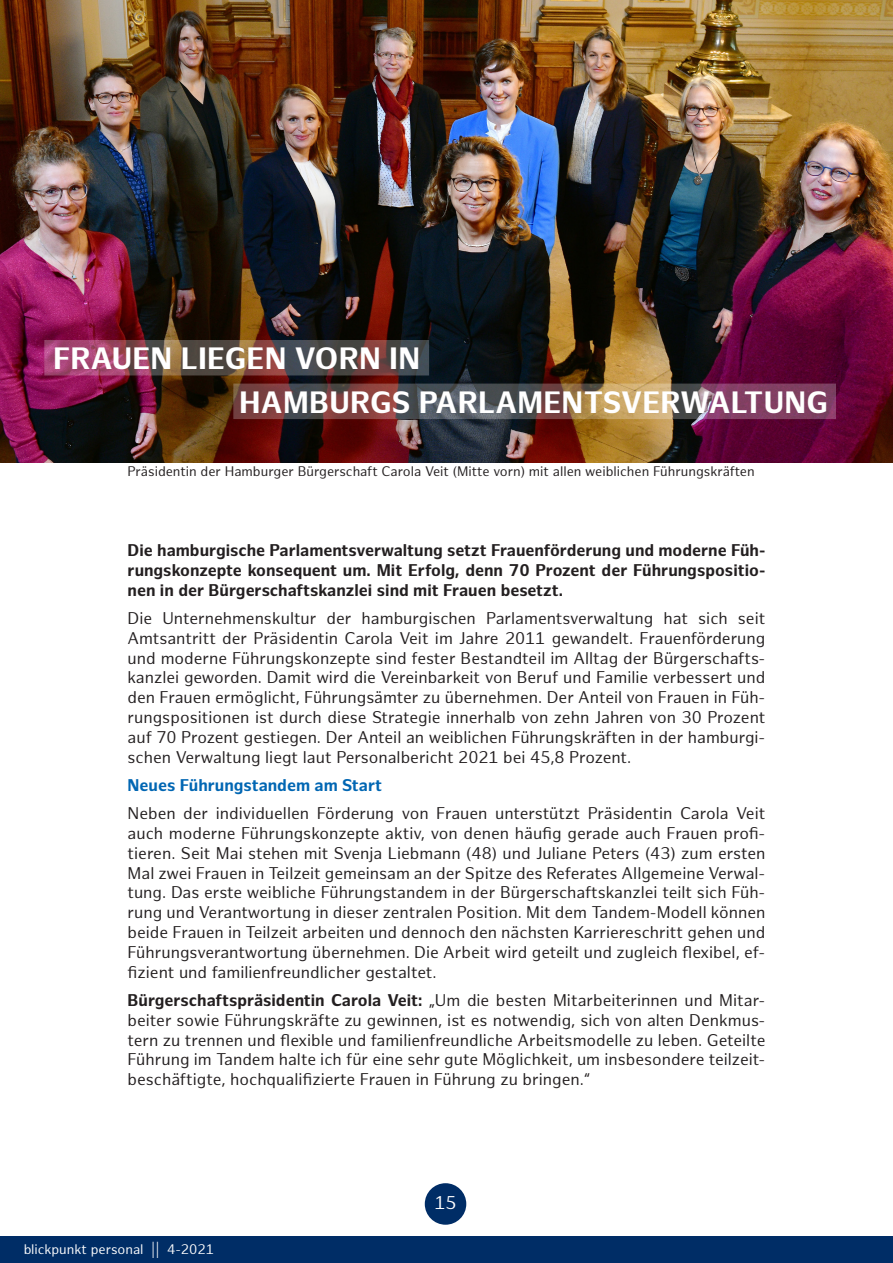
<style>
.page{position:relative;width:893px;height:1263px;background:#fff}
.page>*{position:absolute;margin:0;border:0;box-sizing:border-box;transform-origin:0 0}
.t1{font:700 30px "Hamburg Sans";letter-spacing:.01em;color:#fff}
.t2{font:18px "Hamburg Sans";color:#fff}
.HHSans_11p_schwarz{font:16.5px/19.8px "Hamburg Sans";color:#231f20;text-align:justify}
.HHSans_11p_schwarz-2{font:700 16.5px/19.8px "Hamburg Sans";color:#231f20;text-align:justify}
.HHSans_11p_schwarz-3{font:700 16.5px "Hamburg Sans";color:#0166b3}
.HHSans_11p_schwarz_l{font:13.5px "Hamburg Sans";color:#231f20}
.t3{font:13.5px "Hamburg Sans";color:#fff}
.s1{font-weight:700}
</style>
<div class="page">
<div style="left:0;top:1236px;width:893px;height:27px;background:#002d66"></div>
<div style="left:425px;top:1183px;width:41px;height:42px;background:#002d66;border-radius:50%"></div>
<img style="left:0;top:0;width:893px;height:462px">
<svg style="left:44px;top:340px;width:385px;height:35px;background:#704b50"></svg>
<svg style="left:233px;top:384px;width:603px;height:35px;background:#795857"></svg>
<p class="t1" style="left:53px;top:341px;width:368px">FRAUEN LIEGEN VORN IN</p>
<p class="t1" style="left:239px;top:385px;width:590px">HAMBURGS PARLAMENTSVERWALTUNG</p>
<p class="HHSans_11p_schwarz_l" style="left:128px;top:464px;width:629px">Präsidentin der Hamburger Bürgerschaft Carola Veit (Mitte vorn) mit allen weiblichen Führungskräften</p>
<p class="HHSans_11p_schwarz-2" style="left:128px;top:541px;width:639px">Die hamburgische Parlamentsverwaltung setzt Frauenförderung und moderne Füh&shy;rungskonzepte konsequent um. Mit Erfolg, denn 70 Prozent der Führungspositio&shy;nen in der Bürgerschaftskanzlei sind mit Frauen besetzt.</p>
<p class="HHSans_11p_schwarz" style="left:128px;top:609px;width:639px">Die Unternehmenskultur der hamburgischen Parlamentsverwaltung hat sich seit Amtsantritt der Präsidentin Carola Veit im Jahre 2011 gewandelt. Frauenförderung und moderne Führungskonzepte sind fester Bestandteil im Alltag der Bürgerschafts&shy;kanzlei geworden. Damit wird die Vereinbarkeit von Beruf und Familie verbessert und den Frauen ermöglicht, Führungsämter zu übernehmen. Der Anteil von Frauen in Füh&shy;rungspositionen ist durch diese Strategie innerhalb von zehn Jahren von 30 Prozent auf 70 Prozent gestiegen. Der Anteil an weiblichen Führungskräften in der hamburgi&shy;schen Verwaltung liegt laut Personalbericht 2021 bei 45,8 Prozent.</p>
<p class="HHSans_11p_schwarz-3" style="left:128px;top:775px;width:256px">Neues Führungstandem am Start</p>
<p class="HHSans_11p_schwarz" style="left:128px;top:804px;width:639px">Neben der individuellen Förderung von Frauen unterstützt Präsidentin Carola Veit auch moderne Führungskonzepte aktiv, von denen häufig gerade auch Frauen profi&shy;tieren. Seit Mai stehen mit Svenja Liebmann (48) und Juliane Peters (43) zum ersten Mal zwei Frauen in Teilzeit gemeinsam an der Spitze des Referates Allgemeine Verwal&shy;tung. Das erste weibliche Führungstandem in der Bürgerschaftskanzlei teilt sich Füh&shy;rung und Verantwortung in dieser zentralen Position. Mit dem Tandem-Modell können beide Frauen in Teilzeit arbeiten und dennoch den nächsten Karriereschritt gehen und Führungsverantwortung übernehmen. Die Arbeit wird geteilt und zugleich flexibel, ef&shy;fizient und familienfreundlicher gestaltet.</p>
<p class="HHSans_11p_schwarz" style="left:128px;top:991px;width:639px"><span class="s1">Bürgerschaftspräsidentin Carola Veit:</span> „Um die besten Mitarbeiterinnen und Mitar&shy;beiter sowie Führungskräfte zu gewinnen, ist es notwendig, sich von alten Denkmus&shy;tern zu trennen und flexible und familienfreundliche Arbeitsmodelle zu leben. Geteilte Führung im Tandem halte ich für eine sehr gute Möglichkeit, um insbesondere teilzeit&shy;beschäftigte, hochqualifizierte Frauen in Führung zu bringen.“</p>
<p class="t3" style="left:23px;top:1241px;width:192px">blickpunkt personal || 4-2021</p>
<p class="t2" style="left:434px;top:1192px;width:24px">15</p>
</div>
